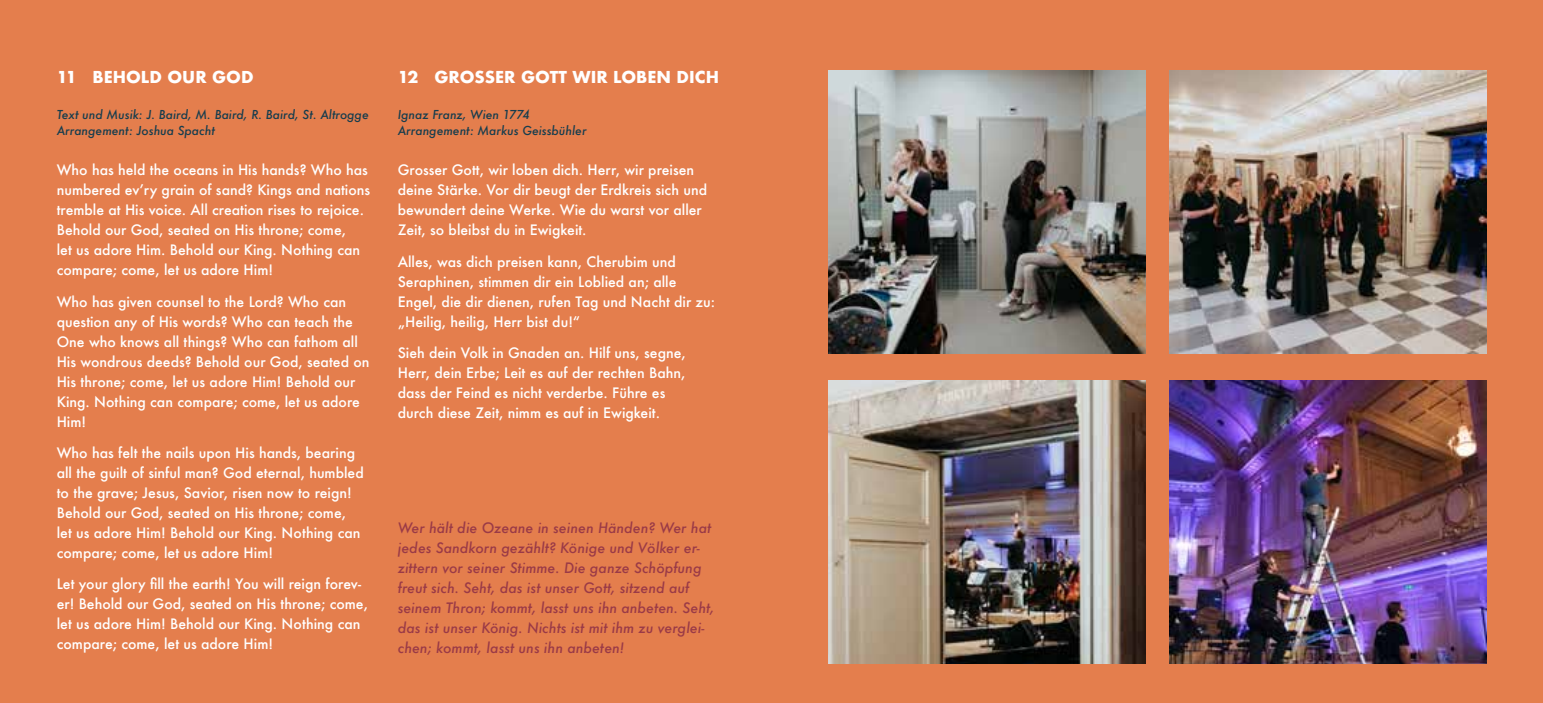
<style>
.page{position:relative;width:1543px;height:703px;background:#fff}
.page>*{position:absolute;margin:0;border:0;box-sizing:border-box;transform-origin:0 0}
.t1{font:700 16px "Futura";color:#fff}
.t2{font:500 14px/20px "Futura";color:#fff}
.t3{font:italic 500 14px/20px "Futura";color:#9a3a47}
.t4{font:italic 500 12px/16px "Futura";color:#163d4d}
</style>
<div class="page">
<div style="left:0;top:0;width:1542px;height:703px;background:#e47e4d"></div>
<img style="left:828px;top:380px;width:317px;height:283px">
<img style="left:1169px;top:380px;width:316px;height:283px">
<img style="left:1169px;top:70px;width:316px;height:283px">
<img style="left:828px;top:70px;width:317px;height:283px">
<p class="t1" style="left:57px;top:66px;width:198px">11 BEHOLD OUR GOD</p>
<p class="t4" style="left:57px;top:107px;width:313px">Text und Musik: J. Baird, M. Baird, R. Baird, St. Altrogge<br>Arrangement: Joshua Spacht</p>
<p class="t2" style="left:57px;top:160px;width:315px">Who has held the oceans in His hands? Who has numbered ev’ry grain of sand? Kings and nations tremble at His voice. All creation rises to rejoice.<br>Behold our God, seated on His throne; come,<br>let us adore Him. Behold our King. Nothing can compare; come, let us adore Him!</p>
<p class="t2" style="left:57px;top:291px;width:314px">Who has given counsel to the Lord? Who can question any of His words? Who can teach the One who knows all things? Who can fathom all His wondrous deeds? Behold our God, seated on His throne; come, let us adore Him! Behold our King. Nothing can compare; come, let us adore Him!</p>
<p class="t2" style="left:57px;top:443px;width:308px">Who has felt the nails upon His hands, bearing all the guilt of sinful man? God eternal, humbled to the grave; Jesus, Savior, risen now to reign!<br>Behold our God, seated on His throne; come, let us adore Him! Behold our King. Nothing can compare; come, let us adore Him!</p>
<p class="t2" style="left:57px;top:574px;width:313px">Let your glory fill the earth! You will reign forev&shy;er! Behold our God, seated on His throne; come, let us adore Him! Behold our King. Nothing can compare; come, let us adore Him!</p>
<p class="t1" style="left:398px;top:66px;width:323px">12 GROSSER GOTT WIR LOBEN DICH</p>
<p class="t4" style="left:398px;top:107px;width:190px">Ignaz Franz, Wien 1774<br>Arrangement: Markus Geissbühler</p>
<p class="t2" style="left:398px;top:160px;width:311px">Grosser Gott, wir loben dich. Herr, wir preisen deine Stärke. Vor dir beugt der Erdkreis sich und bewundert deine Werke. Wie du warst vor aller Zeit, so bleibst du in Ewigkeit.</p>
<p class="t2" style="left:398px;top:251px;width:319px">Alles, was dich preisen kann, Cherubim und Seraphinen, stimmen dir ein Loblied an; alle Engel, die dir dienen, rufen Tag und Nacht dir zu: „Heilig, heilig, Herr bist du!“</p>
<p class="t2" style="left:398px;top:343px;width:289px">Sieh dein Volk in Gnaden an. Hilf uns, segne, Herr, dein Erbe; Leit es auf der rechten Bahn, dass der Feind es nicht verderbe. Führe es durch diese Zeit, nimm es auf in Ewigkeit.</p>
<p class="t3" style="left:398px;top:518px;width:318px">Wer hält die Ozeane in seinen Händen? Wer hat jedes Sandkorn gezählt? Könige und Völker er&shy;zittern vor seiner Stimme. Die ganze Schöpfung freut sich. Seht, das ist unser Gott, sitzend auf seinem Thron; kommt, lasst uns ihn anbeten. Seht, das ist unser König. Nichts ist mit ihm zu verglei&shy;chen; kommt, lasst uns ihn anbeten!</p>
</div>
